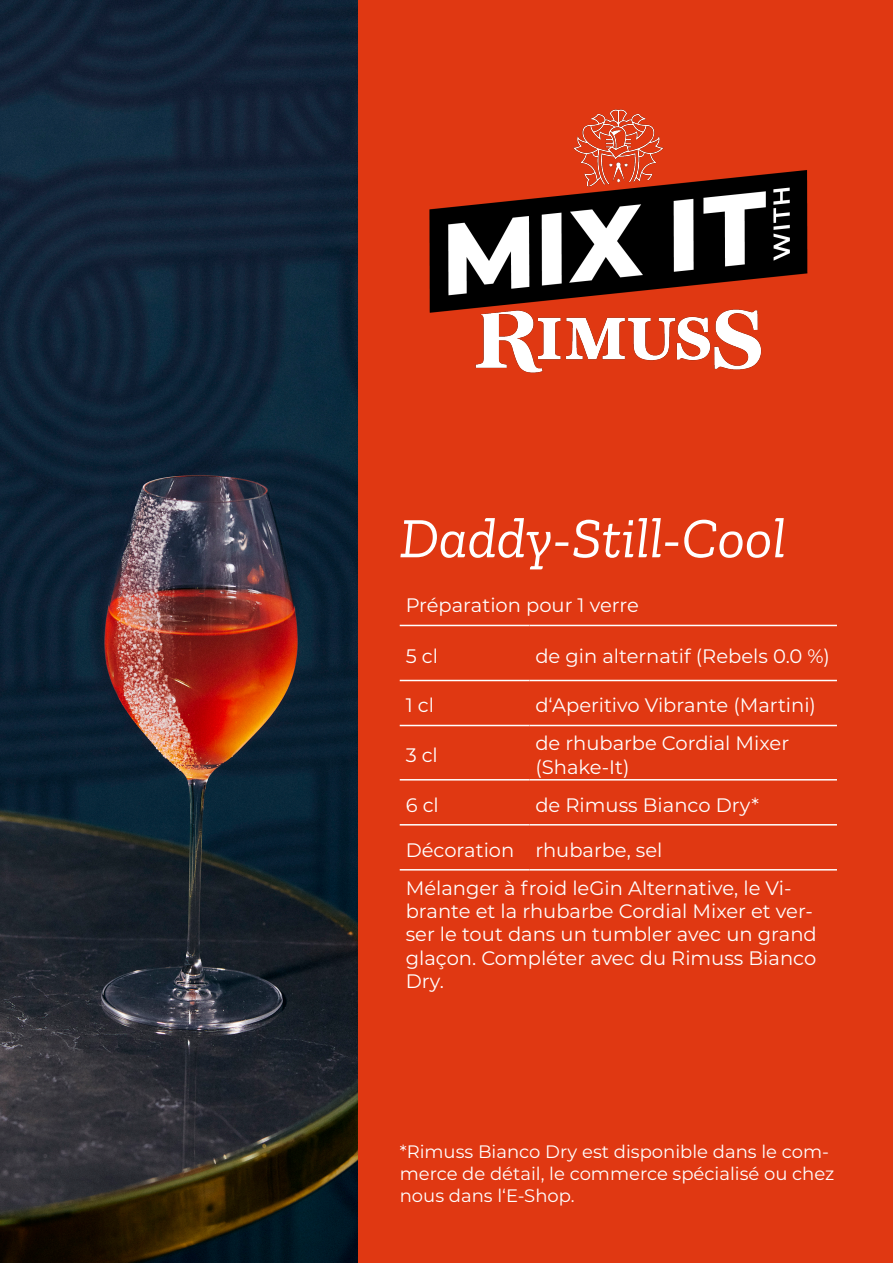
<style>
.page{position:relative;width:893px;height:1263px;background:#fff}
.page>*{position:absolute;margin:0;border:0;box-sizing:border-box;transform-origin:0 0}
.t1{font:italic 57px "Zilla Slab";color:#fff}
.t2{font:19.5px/23.4px "Montserrat";color:#fff}
.t3{font:18px/21.6px "Montserrat";color:#fff}
</style>
<div class="page">
<div style="left:358px;top:0;width:535px;height:1263px;background:#e03812"></div>
<img style="left:0;top:0;width:357px;height:1263px">
<img style="left:429px;top:109px;width:379px;height:264px">
<hr style="left:400px;top:725px;width:129px;height:1px;background:#fff">
<hr style="left:529px;top:725px;width:308px;height:1px;background:#fff">
<hr style="left:400px;top:779px;width:129px;height:1px;background:#fff">
<hr style="left:529px;top:779px;width:308px;height:1px;background:#fff">
<hr style="left:400px;top:824px;width:129px;height:1px;background:#fff">
<hr style="left:529px;top:824px;width:308px;height:1px;background:#fff">
<hr style="left:400px;top:680px;width:129px;height:1px;background:#fff">
<hr style="left:529px;top:680px;width:308px;height:1px;background:#fff">
<hr style="left:400px;top:869px;width:129px;height:1px;background:#fff">
<hr style="left:529px;top:869px;width:308px;height:1px;background:#fff">
<hr style="left:400px;top:625px;width:129px;height:1px;background:#fff">
<hr style="left:529px;top:625px;width:308px;height:1px;background:#fff">
<p class="t1" style="left:400px;top:507px;width:388px">Daddy-Still-Cool</p>
<p class="t2" style="left:406px;top:593px;width:235px">Préparation pour 1 verre</p>
<p class="t2" style="left:406px;top:643px;width:34px">5 cl</p>
<p class="t2" style="left:535px;top:643px;width:296px">de gin alternatif (Rebels 0.0 %)</p>
<p class="t2" style="left:406px;top:693px;width:30px">1 cl</p>
<p class="t2" style="left:535px;top:693px;width:282px">d‘Aperitivo Vibrante (Martini)</p>
<p class="t2" style="left:406px;top:743px;width:34px">3 cl</p>
<p class="t2" style="left:535px;top:731px;width:255px">de rhubarbe Cordial Mixer (Shake-It)</p>
<p class="t2" style="left:406px;top:792px;width:35px">6 cl</p>
<p class="t2" style="left:535px;top:792px;width:225px">de Rimuss Bianco Dry*</p>
<p class="t2" style="left:406px;top:837px;width:110px">Décoration</p>
<p class="t2" style="left:535px;top:837px;width:129px">rhubarbe, sel</p>
<p class="t2" style="left:406px;top:875px;width:413px">Mélanger à froid leGin Alternative, le Vi&shy;brante et la rhubarbe Cordial Mixer et ver&shy;ser le tout dans un tumbler avec un grand glaçon. Compléter avec du Rimuss Bianco Dry.</p>
<p class="t3" style="left:400px;top:1140px;width:436px">*Rimuss Bianco Dry est disponible dans le com&shy;merce de détail, le commerce spécialisé ou chez nous dans l‘E-Shop.</p>
</div>
